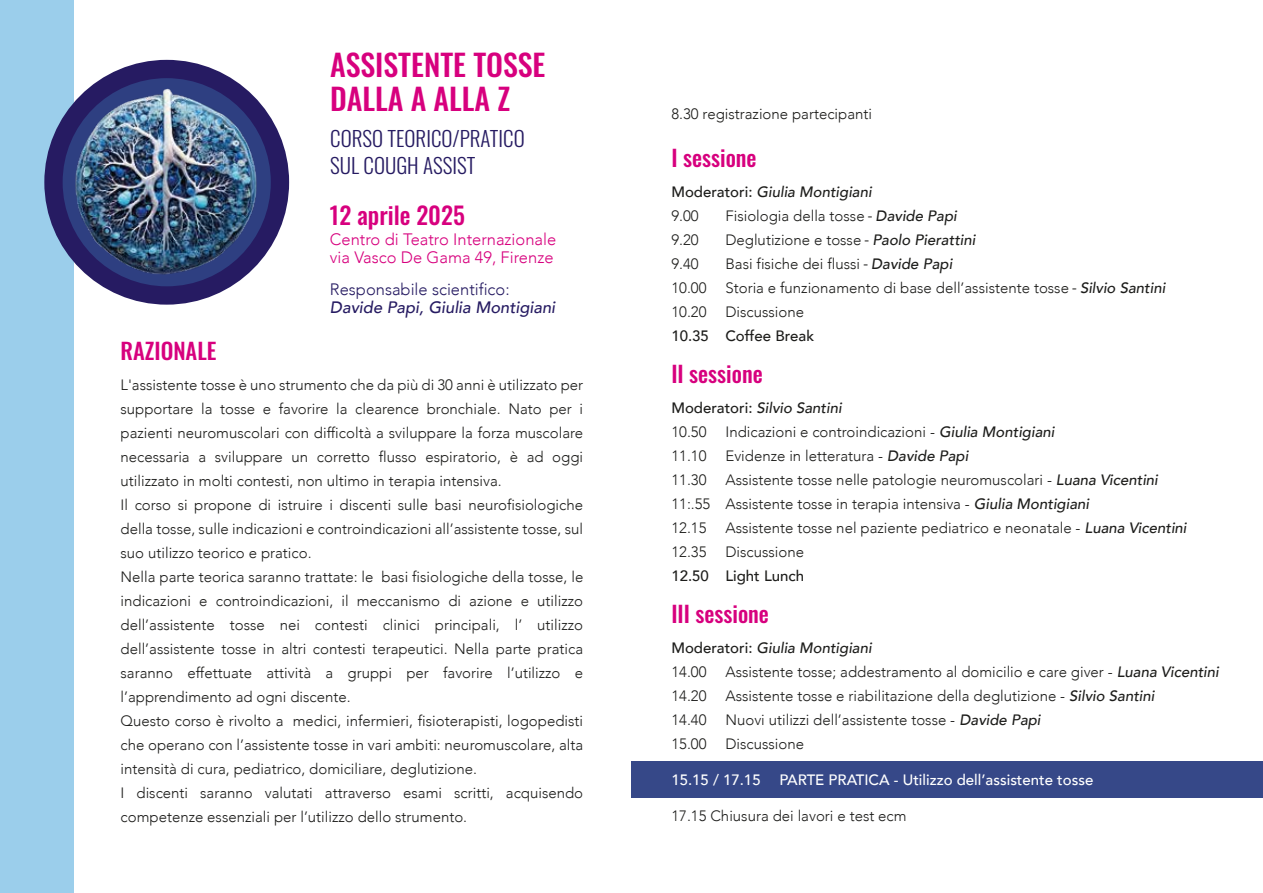
<style>
.page{position:relative;width:1263px;height:893px;background:#fff}
.page>*{position:absolute;margin:0;border:0;box-sizing:border-box;transform-origin:0 0}
.t1{font:30px/34.5px "Oswald";color:#d7007e}
.t2{font:24px "Oswald";color:#d7007e}
.t3{font:22.5px "Oswald";color:#d7007e}
.t4{font:21px/27px "Oswald";color:#261b62}
.t5{font:300 16.5px/18px "Avenir";color:#d7007e}
.t6{font:italic 500 16.5px "Avenir";color:#261b62}
.t7{font:300 16.5px "Avenir";color:#261b62}
.t8{font:300 15px/24px "Avenir";color:#1d1d1b}
.t9{font:italic 500 15px/24px "Avenir";color:#1d1d1b}
.t10{font:500 15px "Avenir";color:#fff}
.t11{font:500 15px "Avenir";color:#1d1d1b}
.s1{font-style:normal}
.s2{font-weight:300;font-style:normal}
.s3{font-family:"Myriad Pro";font-weight:400}
.s4{font-weight:500;font-style:italic}
</style>
<div class="page">
<div style="left:0;top:0;width:73px;height:893px;background:#9bceeb"></div>
<div style="left:632px;top:761px;width:631px;height:37px;background:#364888"></div>
<div style="left:44px;top:60px;width:245px;height:245px;background:#261b62;border-radius:50%"></div>
<img style="left:60px;top:77px;width:214px;height:214px">
<h1 class="t1" style="left:330px;top:44px;width:217px">ASSISTENTE TOSSE<br>DALLA A ALLA Z</h1>
<h3 class="t4" style="left:330px;top:123px;width:196px">CORSO TEORICO/PRATICO<br>SUL COUGH ASSIST</h3>
<h2 class="t2" style="left:330px;top:194px;width:136px">12 aprile 2025</h2>
<p class="t5" style="left:330px;top:230px;width:228px">Centro di Teatro Internazionale via Vasco De Gama 49, Firenze</p>
<p class="t7" style="left:330px;top:279px;width:181px">Responsabile scientifico:</p>
<p class="t6" style="left:330px;top:297px;width:227px">Davide Papi, Giulia Montigiani</p>
<h3 class="t3" style="left:121px;top:330px;width:97px">RAZIONALE</h3>
<p class="t8" style="left:121px;top:372px;width:464px">L'assistente tosse è uno strumento che da più di 30 anni è utilizzato per supportare la tosse e favorire la clearence bronchiale. Nato per i pazienti neuromuscolari con difficoltà a sviluppare la forza muscolare necessaria a sviluppare un corretto flusso espiratorio, è ad oggi utilizzato in molti contesti, non ultimo in terapia intensiva.<br>Il corso si propone di istruire i discenti sulle basi neurofisiologiche della tosse, sulle indicazioni e controindicazioni all’assistente tosse, sul suo utilizzo teorico e pratico.<br>Nella parte teorica saranno trattate: le basi fisiologiche della tosse, le indicazioni e controindicazioni, il meccanismo di azione e utilizzo dell’assistente tosse nei contesti clinici principali, l’ utilizzo dell’assistente tosse in altri contesti terapeutici. Nella parte pratica saranno effettuate attività a gruppi per favorire l’utilizzo e l’apprendimento ad ogni discente.<br>Questo corso è rivolto a medici, infermieri, fisioterapisti, logopedisti che operano con l’assistente tosse in vari ambiti: neuromuscolare, alta intensità di cura, pediatrico, domiciliare, deglutizione.<br>I discenti saranno valutati attraverso esami scritti, acquisendo competenze essenziali per l’utilizzo dello strumento.</p>
<p class="t8" style="left:671px;top:102px;width:202px">8.30 registrazione partecipanti</p>
<h3 class="t3" style="left:671px;top:138px;width:87px">I sessione</h3>
<p class="t9" style="left:671px;top:180px;width:202px"><span class="s1">Moderatori:</span> Giulia Montigiani<br><span class="s2">9.00</span></p>
<p class="t8" style="left:725px;top:204px;width:233px">Fisiologia della tosse <span class="s3">-</span> <span class="s4">Davide Papi</span></p>
<p class="t8" style="left:671px;top:228px;width:29px">9.20</p>
<p class="t8" style="left:725px;top:228px;width:251px">Deglutizione e tosse <span class="s3">-</span> <span class="s4">Paolo Pierattini</span></p>
<p class="t8" style="left:671px;top:252px;width:29px">9.40</p>
<p class="t8" style="left:725px;top:252px;width:228px">Basi fisiche dei flussi <span class="s3">-</span> <span class="s4">Davide Papi</span></p>
<p class="t8" style="left:671px;top:276px;width:37px">10.00</p>
<p class="t8" style="left:725px;top:276px;width:441px">Storia e funzionamento di base dell’assistente tosse <span class="s3">-</span> <span class="s4">Silvio Santini</span></p>
<p class="t8" style="left:671px;top:300px;width:37px">10.20</p>
<p class="t8" style="left:725px;top:300px;width:80px">Discussione</p>
<p class="t11" style="left:671px;top:323px;width:144px">10.35 Coffee Break</p>
<h3 class="t3" style="left:671px;top:354px;width:93px">II sessione</h3>
<p class="t9" style="left:671px;top:396px;width:172px"><span class="s1">Moderatori:</span> Silvio Santini<br><span class="s2">10.50</span></p>
<p class="t8" style="left:725px;top:420px;width:330px">Indicazioni e controindicazioni - <span class="s4">Giulia Montigiani</span></p>
<p class="t8" style="left:671px;top:444px;width:37px">11.10</p>
<p class="t8" style="left:725px;top:444px;width:244px">Evidenze in letteratura - <span class="s4">Davide Papi</span></p>
<p class="t8" style="left:671px;top:468px;width:37px">11.30</p>
<p class="t8" style="left:671px;top:468px;width:488px;text-indent:54px">Assistente tosse nelle patologie neuromuscolari - <span class="s4">Luana Vicentini<br></span>11:.55 Assistente tosse in terapia intensiva - <span class="s4">Giulia Montigiani<br></span>12.15</p>
<p class="t8" style="left:725px;top:516px;width:463px">Assistente tosse nel paziente pediatrico e neonatale - <span class="s4">Luana Vicentini</span></p>
<p class="t8" style="left:671px;top:540px;width:37px">12.35</p>
<p class="t8" style="left:725px;top:540px;width:80px">Discussione</p>
<p class="t11" style="left:671px;top:563px;width:134px">12.50 Light Lunch</p>
<h3 class="t3" style="left:671px;top:594px;width:99px">III sessione</h3>
<p class="t9" style="left:671px;top:636px;width:202px"><span class="s1">Moderatori:</span> Giulia Montigiani<br><span class="s2">14.00</span></p>
<p class="t8" style="left:725px;top:660px;width:495px">Assistente tosse; addestramento al domicilio e care giver - <span class="s4">Luana Vicentini</span></p>
<p class="t8" style="left:671px;top:684px;width:37px">14.20</p>
<p class="t8" style="left:725px;top:684px;width:431px">Assistente tosse e riabilitazione della deglutizione - <span class="s4">Silvio Santini</span></p>
<p class="t8" style="left:671px;top:708px;width:37px">14.40</p>
<p class="t8" style="left:725px;top:708px;width:317px">Nuovi utilizzi dell’assistente tosse - <span class="s4">Davide Papi</span></p>
<p class="t8" style="left:671px;top:732px;width:37px">15.00</p>
<p class="t8" style="left:725px;top:732px;width:80px">Discussione</p>
<p class="t10" style="left:671px;top:767px;width:91px">15.15 / 17.15</p>
<p class="t10" style="left:779px;top:767px;width:315px">PARTE PRATICA - Utilizzo dell’assistente tosse</p>
<p class="t8" style="left:671px;top:804px;width:237px">17.15 Chiusura dei lavori e test ecm</p>
</div>
